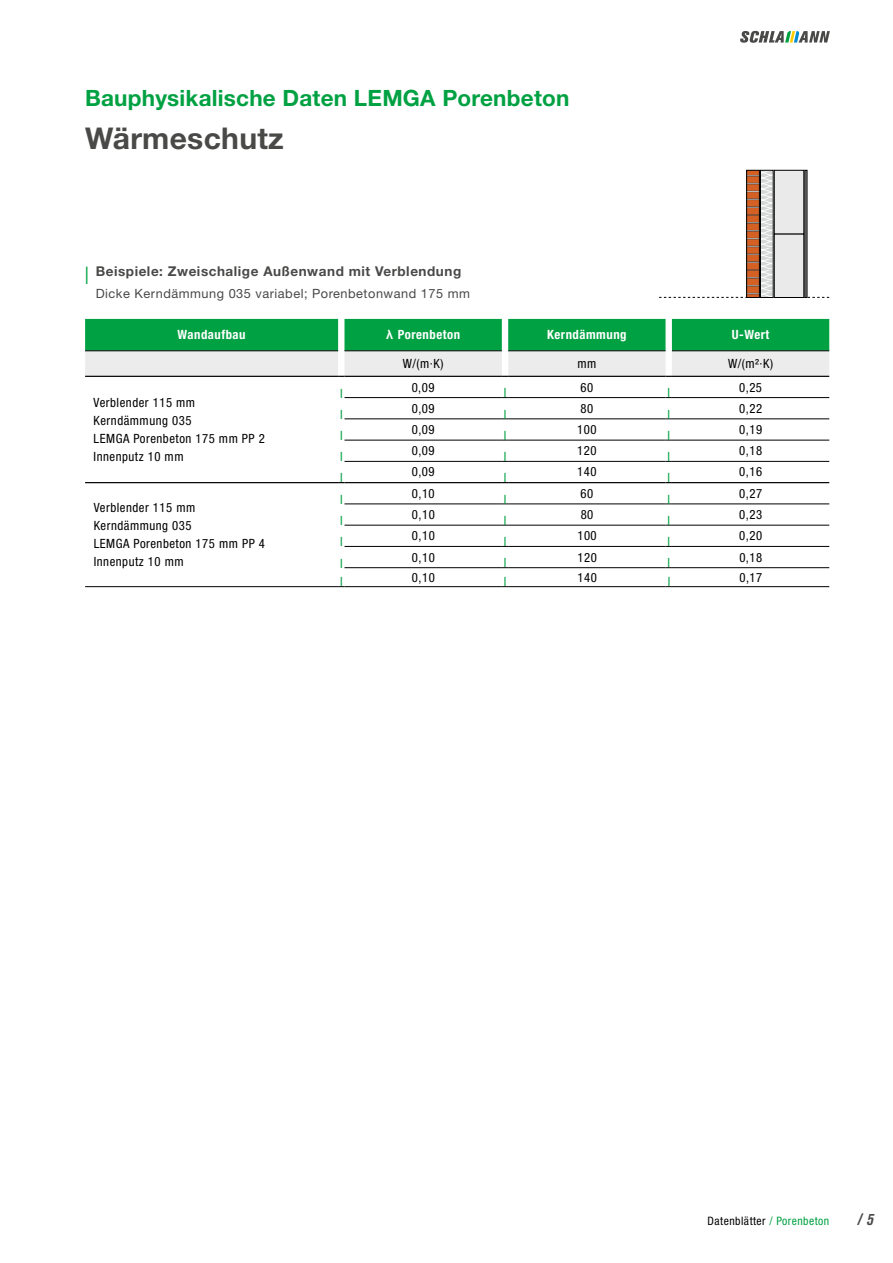
<style>
.page{position:relative;width:893px;height:1263px;background:#fff}
.page>*{position:absolute;margin:0;border:0;box-sizing:border-box;transform-origin:0 0}
.t1{font:700 30px "Helvetica Neue LT Std";letter-spacing:.01em;color:#494948}
.t2{font:700 22.5px "Helvetica Neue LT Std";letter-spacing:.01em;color:#00a142}
.t3{font:italic 700 condensed 16.5px "Akzidenz Grotesk BQ";color:#494948}
.t4{font:700 13.5px "Helvetica Neue LT Std";letter-spacing:.04em;color:#494948}
.t5{font:condensed 12.75px/18px "Helvetica Neue LT Std";letter-spacing:.04em;color:#000}
.t6{font:12.75px "Helvetica Neue LT Std";letter-spacing:.04em;color:#494948}
.t7{font:700 condensed 12.75px "Helvetica Neue LT Std";letter-spacing:.04em;color:#fff}
.t8{font:condensed 12.75px "Helvetica Neue LT Std";color:#00a142}
.t9{font:condensed 11.7px "Helvetica Neue LT Std";letter-spacing:.04em;color:#000}
.s1{font-weight:400;font-size:24.3px;color:#00a142}
.s2{font-family:"Arial";font-stretch:normal}
.s3{color:#00a142}
</style>
<div class="page">
<svg style="left:740px;top:31px;width:90px;height:12px"></svg>
<svg style="left:85px;top:319px;width:744px;height:58px;background:#67bc8a"></svg>
<hr style="left:344px;top:397px;width:158px;height:1px;background:#000">
<hr style="left:508px;top:397px;width:157px;height:1px;background:#000">
<hr style="left:672px;top:397px;width:157px;height:1px;background:#000">
<hr style="left:344px;top:419px;width:158px;height:1px;background:#000">
<hr style="left:508px;top:419px;width:157px;height:1px;background:#000">
<hr style="left:672px;top:419px;width:157px;height:1px;background:#000">
<hr style="left:344px;top:440px;width:158px;height:1px;background:#000">
<hr style="left:508px;top:440px;width:157px;height:1px;background:#000">
<hr style="left:672px;top:440px;width:157px;height:1px;background:#000">
<hr style="left:344px;top:504px;width:158px;height:1px;background:#000">
<hr style="left:508px;top:504px;width:157px;height:1px;background:#000">
<hr style="left:672px;top:504px;width:157px;height:1px;background:#000">
<hr style="left:344px;top:525px;width:158px;height:1px;background:#000">
<hr style="left:508px;top:525px;width:157px;height:1px;background:#000">
<hr style="left:672px;top:525px;width:157px;height:1px;background:#000">
<hr style="left:344px;top:546px;width:158px;height:1px;background:#000">
<hr style="left:508px;top:546px;width:157px;height:1px;background:#000">
<hr style="left:672px;top:546px;width:157px;height:1px;background:#000">
<hr style="left:85px;top:482px;width:253px;height:1px;background:#000">
<hr style="left:344px;top:482px;width:158px;height:1px;background:#000">
<hr style="left:508px;top:482px;width:157px;height:1px;background:#000">
<hr style="left:672px;top:482px;width:157px;height:1px;background:#000">
<hr style="left:344px;top:461px;width:158px;height:1px;background:#000">
<hr style="left:508px;top:461px;width:157px;height:1px;background:#000">
<hr style="left:672px;top:461px;width:157px;height:1px;background:#000">
<hr style="left:344px;top:567px;width:158px;height:1px;background:#000">
<hr style="left:508px;top:567px;width:157px;height:1px;background:#000">
<hr style="left:672px;top:567px;width:157px;height:1px;background:#000">
<hr style="left:85px;top:586px;width:253px;height:1px;background:#000">
<hr style="left:344px;top:586px;width:158px;height:1px;background:#000">
<hr style="left:508px;top:586px;width:157px;height:1px;background:#000">
<hr style="left:672px;top:586px;width:157px;height:1px;background:#000">
<svg style="left:659px;top:297px;width:170px;height:1px"></svg>
<div style="left:774px;top:234px;width:30px;height:63px;background:#eaeaeb"></div>
<div style="left:774px;top:234px;width:30px;height:64px;border:1px solid #000"></div>
<div style="left:774px;top:170px;width:30px;height:64px;background:#eaeaeb"></div>
<div style="left:774px;top:170px;width:30px;height:64px;border:1px solid #000"></div>
<svg style="left:762px;top:172px;width:9px;height:124px"></svg>
<div style="left:760px;top:170px;width:13px;height:128px;border:1px solid #000"></div>
<svg style="left:748px;top:172px;width:10px;height:124px"></svg>
<div style="left:746px;top:170px;width:14px;height:128px;border:1px solid #000"></div>
<h2 class="t2" style="left:85px;top:84px;width:486px">Bauphysikalische Daten LEMGA Porenbeton</h2>
<h1 class="t1" style="left:85px;top:120px;width:200px">Wärmeschutz</h1>
<p class="t4" style="left:85px;top:263px;width:378px"><span class="s1">I</span> Beispiele: Zweischalige Außenwand mit Verblendung</p>
<p class="t6" style="left:96px;top:286px;width:376px">Dicke Kerndämmung 035 variabel; Porenbetonwand 175 mm</p>
<p class="t7" style="left:178px;top:327px;width:70px">Wandaufbau</p>
<p class="t7" style="left:386px;top:327px;width:75px"><span class="s2">λ</span> Porenbeton</p>
<p class="t7" style="left:547px;top:327px;width:81px">Kerndämmung</p>
<p class="t7" style="left:732px;top:327px;width:39px">U-Wert</p>
<p class="t5" style="left:403px;top:354px;width:42px">W/(m∙K)</p>
<p class="t5" style="left:577px;top:354px;width:20px">mm</p>
<p class="t5" style="left:728px;top:354px;width:47px">W/(m²∙K)</p>
<p class="t5" style="left:94px;top:393px;width:173px">Verblender 115 mm<br>Kerndämmung 035<br>LEMGA Porenbeton 175 mm PP 2<br>Innenputz 10 mm</p>
<p class="t8" style="left:340px;top:386px;width:4px">l</p>
<p class="t5" style="left:412px;top:378px;width:24px">0,09</p>
<p class="t8" style="left:504px;top:385px;width:4px">l</p>
<p class="t8" style="left:667px;top:385px;width:4px">l</p>
<p class="t5" style="left:739px;top:378px;width:24px">0,25</p>
<p class="t5" style="left:580px;top:378px;width:14px">60</p>
<p class="t8" style="left:340px;top:407px;width:4px">l</p>
<p class="t5" style="left:412px;top:399px;width:24px">0,09</p>
<p class="t8" style="left:504px;top:407px;width:4px">l</p>
<p class="t5" style="left:580px;top:399px;width:14px">80</p>
<p class="t8" style="left:667px;top:407px;width:4px">l</p>
<p class="t5" style="left:739px;top:399px;width:24px">0,22</p>
<p class="t8" style="left:340px;top:428px;width:4px">l</p>
<p class="t5" style="left:412px;top:420px;width:24px">0,09</p>
<p class="t8" style="left:504px;top:428px;width:4px">l</p>
<p class="t5" style="left:577px;top:420px;width:21px">100</p>
<p class="t8" style="left:667px;top:428px;width:4px">l</p>
<p class="t5" style="left:739px;top:420px;width:24px">0,19</p>
<p class="t8" style="left:340px;top:449px;width:4px">l</p>
<p class="t5" style="left:412px;top:442px;width:24px">0,09</p>
<p class="t8" style="left:504px;top:449px;width:4px">l</p>
<p class="t5" style="left:577px;top:442px;width:21px">120</p>
<p class="t8" style="left:667px;top:449px;width:4px">l</p>
<p class="t5" style="left:739px;top:442px;width:24px">0,18</p>
<p class="t5" style="left:94px;top:499px;width:173px">Verblender 115 mm<br>Kerndämmung 035<br>LEMGA Porenbeton 175 mm PP 4<br>Innenputz 10 mm</p>
<p class="t8" style="left:340px;top:470px;width:4px">l</p>
<p class="t5" style="left:412px;top:463px;width:24px">0,09</p>
<p class="t8" style="left:504px;top:470px;width:4px">l</p>
<p class="t5" style="left:577px;top:463px;width:21px">140</p>
<p class="t8" style="left:667px;top:470px;width:4px">l</p>
<p class="t5" style="left:739px;top:463px;width:24px">0,16</p>
<p class="t8" style="left:340px;top:492px;width:4px">l</p>
<p class="t5" style="left:412px;top:484px;width:24px">0,10</p>
<p class="t8" style="left:504px;top:492px;width:4px">l</p>
<p class="t5" style="left:581px;top:484px;width:14px">60</p>
<p class="t8" style="left:668px;top:492px;width:4px">l</p>
<p class="t5" style="left:739px;top:484px;width:24px">0,27</p>
<p class="t8" style="left:340px;top:513px;width:4px">l</p>
<p class="t5" style="left:412px;top:505px;width:24px">0,10</p>
<p class="t8" style="left:504px;top:513px;width:4px">l</p>
<p class="t5" style="left:581px;top:505px;width:14px">80</p>
<p class="t8" style="left:668px;top:513px;width:4px">l</p>
<p class="t5" style="left:739px;top:505px;width:24px">0,23</p>
<p class="t8" style="left:340px;top:534px;width:4px">l</p>
<p class="t5" style="left:412px;top:527px;width:24px">0,10</p>
<p class="t8" style="left:504px;top:534px;width:4px">l</p>
<p class="t5" style="left:577px;top:527px;width:21px">100</p>
<p class="t8" style="left:668px;top:534px;width:4px">l</p>
<p class="t5" style="left:739px;top:527px;width:24px">0,20</p>
<p class="t8" style="left:340px;top:556px;width:4px">l</p>
<p class="t5" style="left:412px;top:548px;width:24px">0,10</p>
<p class="t8" style="left:504px;top:555px;width:4px">l</p>
<p class="t5" style="left:577px;top:548px;width:21px">120</p>
<p class="t8" style="left:668px;top:555px;width:4px">l</p>
<p class="t5" style="left:739px;top:548px;width:24px">0,18</p>
<p class="t8" style="left:340px;top:574px;width:4px">l</p>
<p class="t5" style="left:412px;top:568px;width:24px">0,10</p>
<p class="t8" style="left:504px;top:574px;width:4px">l</p>
<p class="t5" style="left:577px;top:568px;width:21px">140</p>
<p class="t8" style="left:668px;top:574px;width:4px">l</p>
<p class="t5" style="left:739px;top:568px;width:24px">0,17</p>
<p class="t9" style="left:708px;top:1213px;width:123px">Datenblätter <span class="s3">/ Porenbeton</span></p>
<p class="t3" style="left:858px;top:1209px;width:18px">/ 5</p>
</div>
